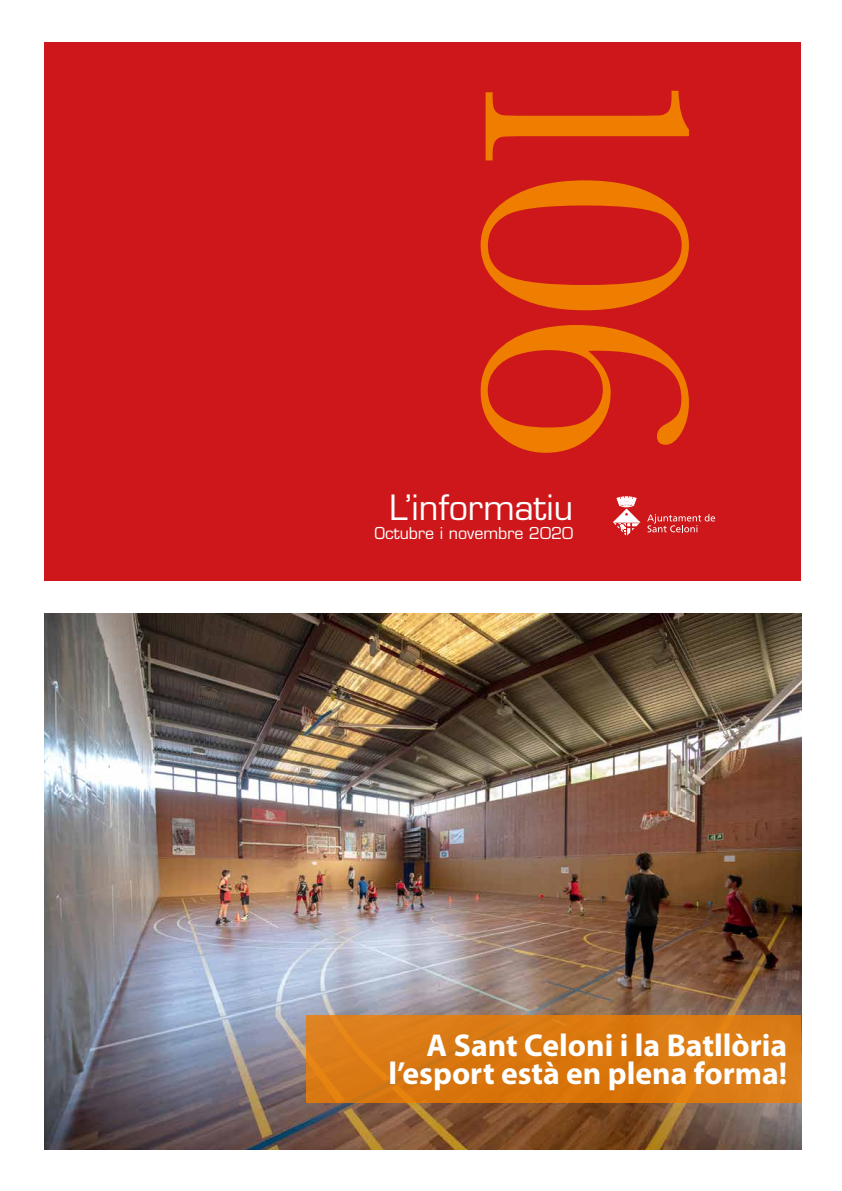
<style>
.page{position:relative;width:842px;height:1191px;background:#fff}
.page>*{position:absolute;margin:0;border:0;box-sizing:border-box;transform-origin:0 0}
.t1{font:310px "Baskerville";color:#ef7d00}
.t2{font:34px "Eurostile";color:#fff}
.t3{font:700 31.7px/28px "Myriad Pro";color:#fff;text-align:right}
.t4{font:16px "Eurostile";color:#fff}
</style>
<div class="page">
<div style="left:44px;top:42px;width:757px;height:538px;background:#cd171a"></div>
<svg style="left:614px;top:497px;width:25px;height:38px"></svg>
<svg style="left:647px;top:514px;width:68px;height:18px"></svg>
<img style="left:44px;top:614px;width:757px;height:535px">
<div style="left:307px;top:1015px;width:494px;height:88px;background:#db7a13"></div>
<h1 class="t1" style="left:783px;top:46px;width:420px;rotate:90deg">106</h1>
<p class="t2" style="left:389px;top:487px;width:185px">L’informatiu</p>
<p class="t4" style="left:374px;top:524px;width:200px">Octubre i novembre 2020</p>
<p class="t3" style="left:388px;top:1030px;width:400px">A Sant Celoni i la Batllòria l’esport està en plena forma!</p>
</div>
